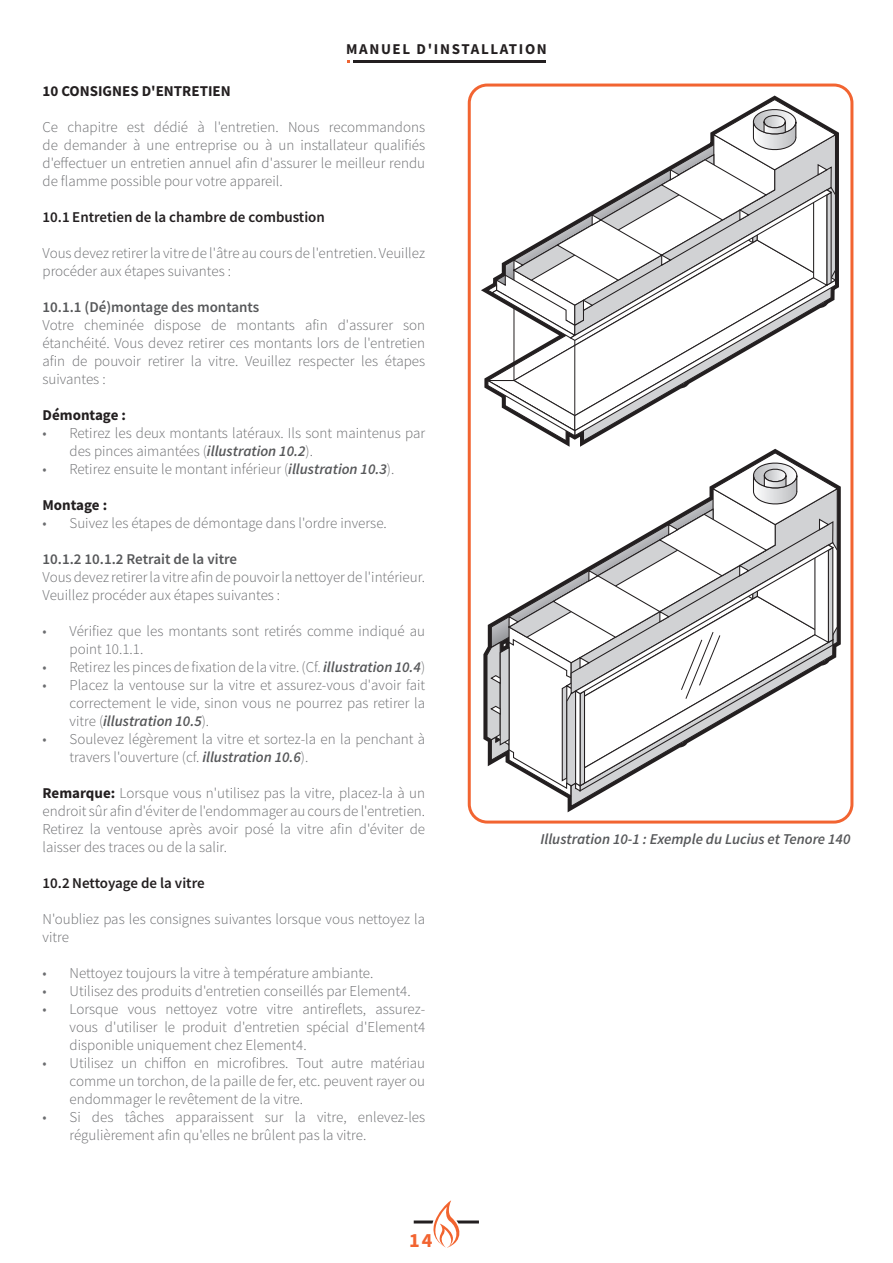
<style>
.page{position:relative;width:893px;height:1263px;background:#fff}
.page>*{position:absolute;margin:0;border:0;box-sizing:border-box;transform-origin:0 0}
.t1{font:700 20.25px "Source Sans Pro";color:#f26431}
.t2{font:300 15px/18px "Source Sans Pro";color:#6c6d70}
.t3{font:600 15px "Source Sans Pro";color:#231f20}
.t4{font:600 15px "Source Sans Pro";color:#57585a}
.Capture{font:italic 600 15px "Source Sans Pro";color:#57585a}
.t5{font:700 15px "Source Sans Pro";color:#231f20}
.t6{font:700 15px "Source Sans Pro";letter-spacing:.11em;color:#231f20}
.s1{font-weight:600;font-style:italic;color:#57585a}
.s2{font-weight:700;color:#231f20}
</style>
<div class="page">
<svg style="left:414px;top:1200px;width:65px;height:48px"></svg>
<hr style="left:353px;top:60px;width:193px;height:3px;background:#231f20">
<div style="left:468px;top:84px;width:385px;height:739px;border:3px solid #f26431;border-radius:18px"></div>
<svg style="left:484px;top:98px;width:353px;height:344px"></svg>
<svg style="left:483px;top:449px;width:358px;height:363px"></svg>
<svg style="left:486px;top:451px;width:353px;height:355px"></svg>
<p class="t6" style="left:346px;top:39px;width:202px">MANUEL D'INSTALLATION</p>
<p class="t5" style="left:43px;top:81px;width:190px">10 CONSIGNES D'ENTRETIEN</p>
<p class="t2" style="left:43px;top:118px;width:384px;text-align:justify">Ce chapitre est dédié à l'entretien. Nous recommandons de demander à une entreprise ou à un installateur qualifiés d'effectuer un entretien annuel afin d'assurer le meilleur rendu de flamme possible pour votre appareil.</p>
<p class="t3" style="left:43px;top:207px;width:284px">10.1 Entretien de la chambre de combustion</p>
<p class="t2" style="left:43px;top:244px;width:384px">Vous devez retirer la vitre de l'âtre au cours de l'entretien. Veuillez procéder aux étapes suivantes :</p>
<p class="t4" style="left:43px;top:297px;width:218px">10.1.1 (Dé)montage des montants</p>
<p class="t2" style="left:43px;top:316px;width:384px;text-align:justify">Votre cheminée dispose de montants afin d'assurer son étanchéité. Vous devez retirer ces montants lors de l'entretien afin de pouvoir retirer la vitre. Veuillez respecter les étapes suivantes :</p>
<p class="t5" style="left:43px;top:405px;width:85px">Démontage :</p>
<p class="t2" style="left:70px;top:424px;width:357px;text-indent:-27px">• Retirez les deux montants latéraux. Ils sont maintenus par des pinces aimantées (<span class="s1">illustration 10.2</span>).</p>
<p class="t2" style="left:43px;top:460px;width:353px">• Retirez ensuite le montant inférieur (<span class="s1">illustration 10.3</span>).</p>
<p class="t5" style="left:43px;top:495px;width:66px">Montage :</p>
<p class="t2" style="left:43px;top:514px;width:346px">• Suivez les étapes de démontage dans l'ordre inverse.</p>
<p class="t4" style="left:43px;top:549px;width:196px">10.1.2 10.1.2 Retrait de la vitre</p>
<p class="t2" style="left:43px;top:568px;width:384px">Vous devez retirer la vitre afin de pouvoir la nettoyer de l'intérieur.<br>Veuillez procéder aux étapes suivantes :</p>
<p class="t2" style="left:70px;top:622px;width:357px;text-indent:-27px">• Vérifiez que les montants sont retirés comme indiqué au point 10.1.1.</p>
<p class="t2" style="left:43px;top:658px;width:384px">• Retirez les pinces de fixation de la vitre. (Cf. <span class="s1">illustration 10.4</span>)</p>
<p class="t2" style="left:70px;top:676px;width:357px;text-align:justify;text-indent:-27px">• Placez la ventouse sur la vitre et assurez-vous d'avoir fait correctement le vide, sinon vous ne pourrez pas retirer la vitre (<span class="s1">illustration 10.5</span>).</p>
<p class="t2" style="left:70px;top:730px;width:357px;text-indent:-27px">• Soulevez légèrement la vitre et sortez-la en la penchant à travers l'ouverture (cf. <span class="s1">illustration 10.6</span>).</p>
<p class="t2" style="left:43px;top:784px;width:384px;text-align:justify"><span class="s2">Remarque:</span> Lorsque vous n'utilisez pas la vitre, placez-la à un endroit sûr afin d'éviter de l'endommager au cours de l'entretien.<br>Retirez la ventouse après avoir posé la vitre afin d'éviter de laisser des traces ou de la salir.</p>
<p class="t3" style="left:43px;top:873px;width:164px">10.2 Nettoyage de la vitre</p>
<p class="t2" style="left:43px;top:910px;width:384px">N'oubliez pas les consignes suivantes lorsque vous nettoyez la vitre</p>
<p class="t2" style="left:43px;top:964px;width:332px">• Nettoyez toujours la vitre à température ambiante.</p>
<p class="t2" style="left:43px;top:982px;width:370px">• Utilisez des produits d'entretien conseillés par Element4.</p>
<p class="t2" style="left:70px;top:1000px;width:357px;text-align:justify;text-indent:-27px">• Lorsque vous nettoyez votre vitre antireflets, assurez&shy;vous d'utiliser le produit d'entretien spécial d'Element4 disponible uniquement chez Element4.</p>
<p class="t2" style="left:70px;top:1054px;width:357px;text-align:justify;text-indent:-27px">• Utilisez un chiffon en microfibres. Tout autre matériau comme un torchon, de la paille de fer, etc. peuvent rayer ou endommager le revêtement de la vitre.</p>
<p class="t2" style="left:70px;top:1108px;width:357px;text-indent:-27px">• Si des tâches apparaissent sur la vitre, enlevez-les régulièrement afin qu'elles ne brûlent pas la vitre.</p>
<h1 class="t1" style="left:409px;top:1227px;width:25px">14</h1>
<p class="Capture" style="left:540px;top:829px;width:312px">Illustration 10-1 : Exemple du Lucius et Tenore 140</p>
</div>
